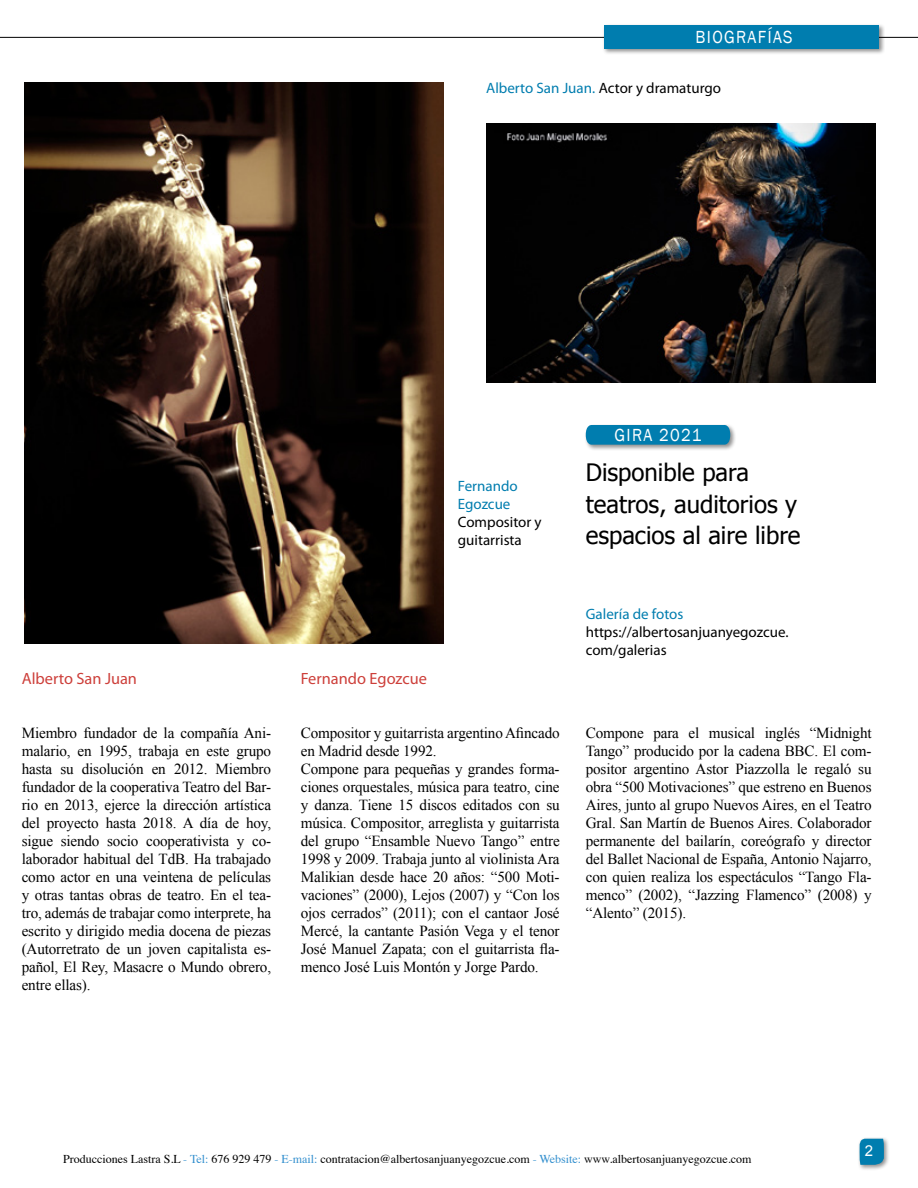
<style>
.page{position:relative;width:918px;height:1188px;background:#fff}
.page>*{position:absolute;margin:0;border:0;box-sizing:border-box;transform-origin:0 0}
.t1{font:24px/31.5px "Tahoma";color:#000}
.t2{font:18px "Franklin Gothic";letter-spacing:.08em;color:#fff;scale:.92 1}
.t3{font:16.35px "Myriad Pro";color:#cd3f3a}
.t4{font:15.3px/18px "Times New Roman";letter-spacing:-.01em;color:#000;text-align:justify}
.t5{font:15px/18px "Myriad Pro";color:#000}
.t6{font:15px/18px "Myriad Pro";color:#007daf}
.t7{font:15px "Arial";color:#fff}
.t8{font:12px "Times";color:#000}
.s1{color:#007daf}
.s2{color:#328fce}
</style>
<div class="page">
<div style="left:857px;top:1137px;width:33px;height:34px;background:#000;opacity:.45"></div>
<svg style="left:860px;top:1139px;width:24px;height:26px"></svg>
<img style="left:24px;top:82px;width:420px;height:561px">
<img style="left:486px;top:123px;width:389px;height:259px">
<hr style="left:0;top:37px;width:918px;height:1px;background:#000">
<div style="left:602px;top:24px;width:283px;height:31px;background:#000;opacity:.45"></div>
<div style="left:604px;top:25px;width:275px;height:24px;background:#007daf"></div>
<div style="left:584px;top:424px;width:153px;height:27px;background:#000;opacity:.45"></div>
<div style="left:586px;top:425px;width:144px;height:20px;background:#007daf"></div>
<p class="t2" style="left:696px;top:26px;width:107px">BIOGRAFÍAS</p>
<p class="t5" style="left:486px;top:79px;width:236px"><span class="s1">Alberto San Juan.</span> Actor y dramaturgo</p>
<p class="t3" style="left:22px;top:668px;width:117px">Alberto San Juan</p>
<p class="t4" style="left:22px;top:724px;width:251px">Miembro fundador de la compañía Ani&shy;malario, en 1995, trabaja en este grupo hasta su disolución en 2012. Miembro fundador de la cooperativa Teatro del Bar&shy;rio en 2013, ejerce la dirección artística del proyecto hasta 2018. A día de hoy, sigue siendo socio cooperativista y co&shy;laborador habitual del TdB. Ha trabajado como actor en una veintena de películas y otras tantas obras de teatro. En el tea&shy;tro, además de trabajar como interprete, ha escrito y dirigido media docena de piezas (Autorretrato de un joven capitalista es&shy;pañol, El Rey, Masacre o Mundo obrero, entre ellas).</p>
<p class="t6" style="left:458px;top:477px;width:61px">Fernando<br>Egozcue</p>
<p class="t5" style="left:458px;top:513px;width:85px">Compositor y guitarrista</p>
<p class="t2" style="left:615px;top:424px;width:96px">GIRA 2021</p>
<h1 class="t1" style="left:586px;top:456px;width:216px">Disponible para teatros, auditorios y espacios al aire libre</h1>
<p class="t6" style="left:586px;top:605px;width:99px">Galería de fotos</p>
<p class="t5" style="left:586px;top:623px;width:204px">https://albertosanjuanyegozcue. com/galerias</p>
<p class="t3" style="left:301px;top:668px;width:128px">Fernando Egozcue</p>
<p class="t4" style="left:301px;top:724px;width:260px;text-align:left">Compositor y guitarrista argentino Afincado en Madrid desde 1992.<br>Compone para pequeñas y grandes forma&shy;ciones orquestales, música para teatro, cine y danza. Tiene 15 discos editados con su música. Compositor, arreglista y guitarrista del grupo “Ensamble Nuevo Tango” entre 1998 y 2009. Trabaja junto al violinista Ara Malikian desde hace 20 años: “500 Moti&shy;vaciones” (2000), Lejos (2007) y “Con los ojos cerrados” (2011); con el cantaor José Mercé, la cantante Pasión Vega y el tenor José Manuel Zapata; con el guitarrista fla&shy;menco José Luis Montón y Jorge Pardo.</p>
<p class="t4" style="left:586px;top:724px;width:287px">Compone para el musical inglés “Midnight Tango” producido por la cadena BBC. El com&shy;positor argentino Astor Piazzolla le regaló su obra “500 Motivaciones” que estreno en Buenos Aires, junto al grupo Nuevos Aires, en el Teatro Gral. San Martín de Buenos Aires. Colaborador permanente del bailarín, coreógrafo y director del Ballet Nacional de España, Antonio Najarro, con quien realiza los espectáculos “Tango Fla&shy;menco” (2002), “Jazzing Flamenco” (2008) y “Alento” (2015).</p>
<p class="t8" style="left:63px;top:1147px;width:690px">Producciones Lastra S.L <span class="s2">- Tel:</span> 676 929 479 <span class="s2">- E-mail:</span> contratacion@albertosanjuanyegozcue.com <span class="s2">- Website:</span> www.albertosanjuanyegozcue.com</p>
<p class="t7" style="left:865px;top:1140px;width:10px">2</p>
</div>
